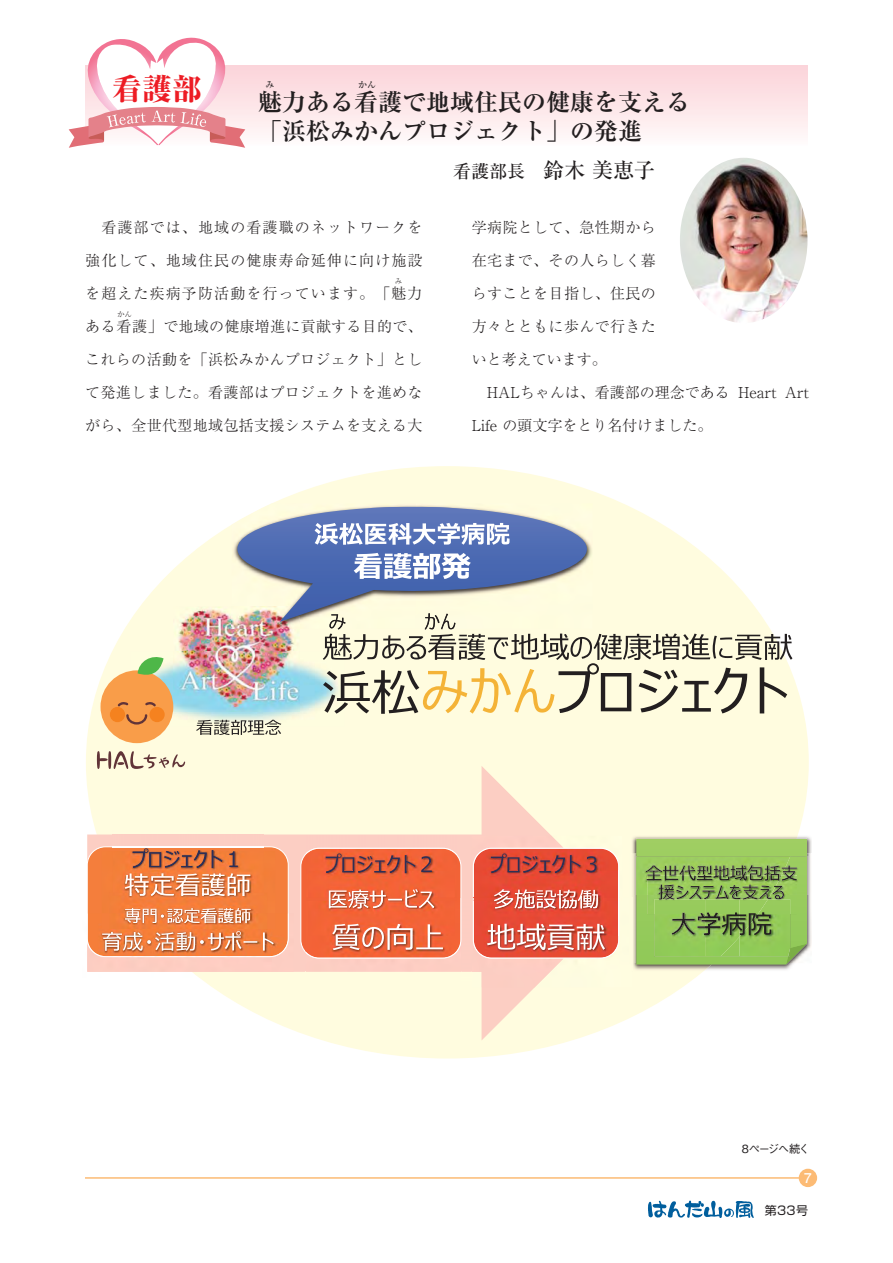
<style>
.page{position:relative;width:893px;height:1263px;background:#fff}
.page>*{position:absolute;margin:0;border:0;box-sizing:border-box;transform-origin:0 0}
.t1{font:30px "Ryumin Pro Heavy 90 pv RKSJ H";color:#ed1c24}
.t2{font:24px/28.8px "Ryumin Pro Bold 90 pv RKSJ H";color:#231f20}
.t3{font:18px "Ryumin Pro Medium 90 pv RKSJ H";color:#231f20}
.t4{font:15px "Ryumin Pro Light 90 pv RKSJ H";letter-spacing:.025em;color:#231f20}
.t5{font:15px "Ryumin Pro Light 90 pv RKSJ H";letter-spacing:.075em;color:#231f20}
.t6{font:15px "Ryumin Pro Light 90 pv RKSJ H";color:#231f20}
.t7{font:13.5px "Futo Go B101 Pro Bold 90 pv RKSJ H";color:#fff}
.t8{font:12px "Shin Go Pro Regular 90 pv RKSJ H";color:#231f20}
.t9{font:11.25px "Gothic BBB Pro Medium 90 pv RKSJ H";letter-spacing:-.09em;color:#231f20}
.t10{font:9px "Ryumin Pro Medium 90 pv RKSJ H";color:#231f20}
.t11{font:7.5px "Ryumin Pro Light 90 pv RKSJ H";color:#231f20}
.s1{font-size:21px}
</style>
<div class="page">
<div style="left:85px;top:65px;width:723px;height:82px;background:linear-gradient(to bottom,#fbd2d8,#fffbfb)"></div>
<div style="left:86px;top:466px;width:723px;height:592px;background:#fffcdf;border-radius:50%"></div>
<hr style="left:85px;top:1177px;width:723px;height:2px;background:#fcbb75">
<div style="left:799px;top:1169px;width:18px;height:18px;background:#fcbb75;border-radius:50%"></div>
<img style="left:680px;top:158px;width:127px;height:165px;border-radius:50%">
<img style="left:159px;top:658px;width:164px;height:69px">
<img style="left:173px;top:607px;width:127px;height:104px">
<svg style="left:196px;top:720px;width:85px;height:15px"></svg>
<svg style="left:323px;top:615px;width:469px;height:99px"></svg>
<svg style="left:87px;top:766px;width:531px;height:274px"></svg>
<img style="left:113px;top:831px;width:151px;height:15px">
<img style="left:87px;top:972px;width:105px;height:6px">
<img style="left:192px;top:972px;width:102px;height:6px">
<div style="left:87px;top:913px;width:207px;height:59px;background:#fdcdc2"></div>
<svg style="left:87px;top:846px;width:202px;height:111px"></svg>
<img style="left:306px;top:836px;width:151px;height:12px">
<img style="left:306px;top:959px;width:155px;height:28px">
<svg style="left:300px;top:848px;width:161px;height:111px"></svg>
<img style="left:563px;top:836px;width:55px;height:12px">
<img style="left:471px;top:836px;width:92px;height:12px">
<img style="left:563px;top:959px;width:55px;height:28px">
<img style="left:472px;top:959px;width:91px;height:28px">
<img style="left:461px;top:898px;width:11px;height:89px">
<img style="left:461px;top:898px;width:1px;height:45px">
<svg style="left:471px;top:848px;width:148px;height:111px"></svg>
<img style="left:254px;top:594px;width:339px;height:35px">
<img style="left:232px;top:607px;width:68px;height:22px">
<img style="left:329px;top:614px;width:17px;height:15px">
<img style="left:425px;top:613px;width:30px;height:16px">
<svg style="left:213px;top:502px;width:379px;height:92px"></svg>
<img style="left:633px;top:836px;width:179px;height:17px">
<img style="left:807px;top:853px;width:5px;height:98px">
<img style="left:807px;top:857px;width:3px;height:38px">
<svg style="left:632px;top:839px;width:175px;height:132px"></svg>
<div style="left:101px;top:670px;width:72px;height:73px;background:#f99d49;border-radius:50%"></div>
<svg style="left:138px;top:657px;width:26px;height:20px"></svg>
<svg style="left:118px;top:702px;width:10px;height:4px"></svg>
<svg style="left:145px;top:702px;width:11px;height:4px"></svg>
<svg style="left:126px;top:714px;width:21px;height:10px"></svg>
<div style="left:149px;top:707px;width:16px;height:15px;background:#f5821f;border-radius:50%"></div>
<div style="left:110px;top:707px;width:15px;height:15px;background:#f5821f;border-radius:50%"></div>
<svg style="left:97px;top:751px;width:88px;height:18px"></svg>
<svg style="left:648px;top:1200px;width:106px;height:18px"></svg>
<svg style="left:69px;top:37px;width:176px;height:111px"></svg>
<h1 class="t1" style="left:112px;top:77px;width:91px">看護部</h1>
<p class="t10" style="left:265px;top:81px;width:10px">み</p>
<p class="t10" style="left:358px;top:81px;width:20px">かん</p>
<h2 class="t2" style="left:258px;top:91px;width:433px">魅力ある看護で地域住民の健康を支える「浜松みかんプロジェクト」の発進</h2>
<p class="t3" style="left:453px;top:165px;width:203px">看護部長　<span class="s1">鈴木 美恵子</span></p>
<p class="t5" style="left:85px;top:221px;width:339px">　看護部では、地域の看護職のネットワークを</p>
<p class="t5" style="left:85px;top:254px;width:339px">強化して、地域住民の健康寿命延伸に向け施設</p>
<p class="t5" style="left:85px;top:287px;width:339px">を超えた疾病予防活動を行っています。「魅力</p>
<p class="t4" style="left:85px;top:320px;width:339px">ある看護」で地域の健康増進に貢献する目的で、</p>
<p class="t4" style="left:85px;top:353px;width:339px">これらの活動を「浜松みかんプロジェクト」とし</p>
<p class="t4" style="left:85px;top:386px;width:339px">て発進しました。看護部はプロジェクトを進めな</p>
<p class="t4" style="left:85px;top:419px;width:339px">がら、全世代型地域包括支援システムを支える大</p>
<p class="t11" style="left:395px;top:278px;width:9px">み</p>
<p class="t11" style="left:117px;top:311px;width:16px">かん</p>
<p class="t4" style="left:472px;top:221px;width:185px">学病院として、急性期から</p>
<p class="t4" style="left:472px;top:254px;width:185px">在宅まで、その人らしく暮</p>
<p class="t4" style="left:472px;top:287px;width:185px">らすことを目指し、住民の</p>
<p class="t4" style="left:472px;top:320px;width:185px">方々とともに歩んで行きた</p>
<p class="t6" style="left:472px;top:353px;width:136px">いと考えています。</p>
<p class="t6" style="left:472px;top:386px;width:339px">　HALちゃんは、看護部の理念である Heart Art</p>
<p class="t6" style="left:472px;top:419px;width:242px">Life の頭文字をとり名付けました。</p>
<p class="t9" style="left:742px;top:1144px;width:69px">8ページへ続く</p>
<p class="t7" style="left:804px;top:1173px;width:9px">7</p>
<p class="t8" style="left:765px;top:1206px;width:45px">第33号</p>
</div>
